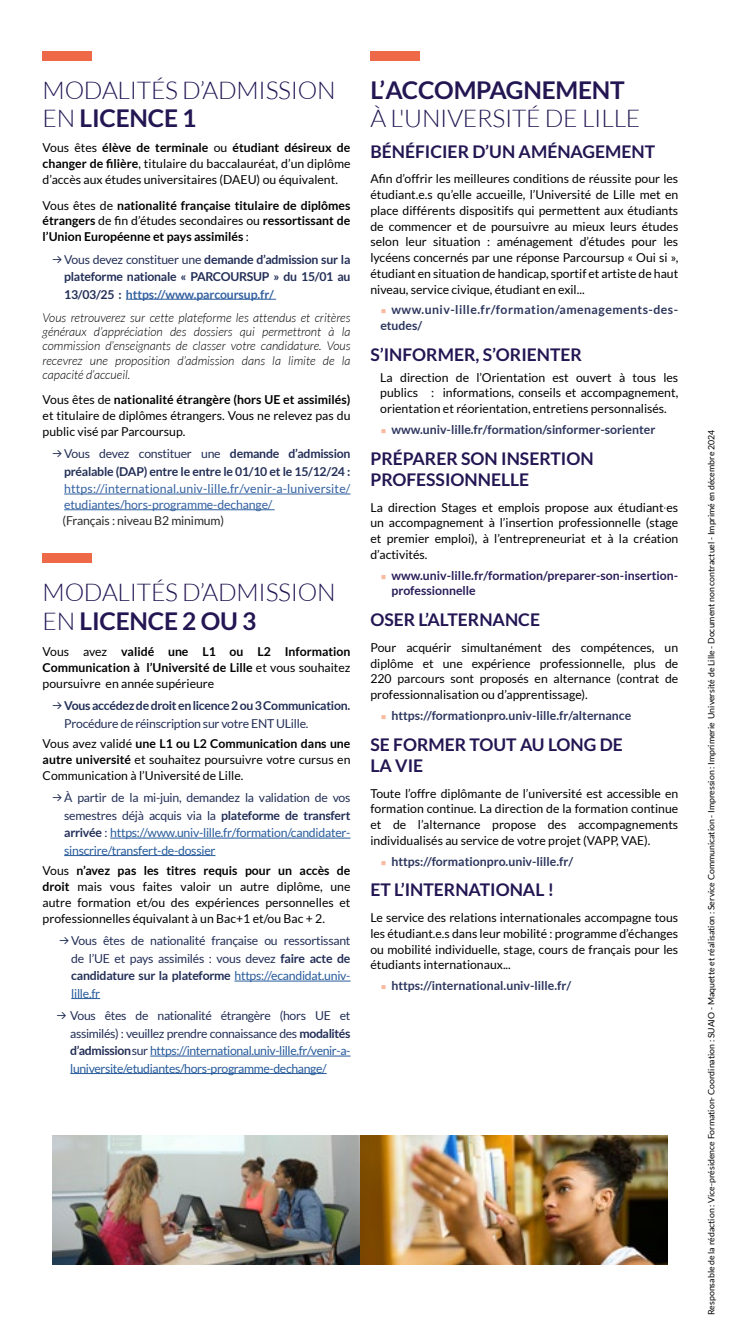
<style>
.page{position:relative;width:735px;height:1340px;background:#fff}
.page>*{position:absolute;margin:0;border:0;box-sizing:border-box;transform-origin:0 0}
.t1{font:300 24.5px/28px "Lato";letter-spacing:-.01em;color:#231653}
.t2{font:700 24.5px "Lato";letter-spacing:-.01em;color:#231653}
.t3{font:700 17.5px/21px "Lato";color:#231653}
.t4{font:12.25px/15.8px "Lato";color:#000;text-align:justify}
.t5{font:12.25px/17.5px "Lato";letter-spacing:-.03em;color:#275b9b;text-align:justify}
.t6{font:700 12.25px/17.5px "Lato";letter-spacing:-.02em;color:#232f57;text-align:justify}
.t7{font:700 12.25px/15.8px "Lato";color:#000;text-align:justify}
.t8{font:italic 300 12.25px/14px "Lato";color:#000;text-align:justify}
.t9{font:700 12.25px "Lato";color:#2c355d}
.t10{font:12.25px/17.5px "Lato";letter-spacing:-.02em;color:#232f57;text-align:justify}
.t11{font:12.25px/15.8px "Lato";letter-spacing:.015em;color:#3361a0}
.t12{font:700 12.25px/15.8px "Lato";color:#291c58}
.t13{font:700 12.25px/15.8px "Lato";letter-spacing:.04em;color:#2c355d}
.t14{font:12.25px "Lato";letter-spacing:-.01em;color:#282827}
.t15{font:8.75px "Lato";color:#000}
.s1{font-weight:700}
.s2{font-weight:400}
.s3{font-family:"Marianne";font-weight:400}
.s4{color:#3361a0}
.s5{font-family:"Marianne";color:#232f57}
.s6{color:#232f57}
.s7{font-weight:700;color:#232f57}
.s8{font-family:"Marianne"}
.s9{color:#275b9b}
.s10{font-family:"Rational Display";font-weight:300}
</style>
<div class="page">
<hr style="left:126px;top:299px;width:150px;height:1px;background:#3361a0">
<hr style="left:64px;top:493px;width:286px;height:1px;background:#3361a0">
<hr style="left:64px;top:509px;width:210px;height:1px;background:#3361a0">
<hr style="left:110px;top:837px;width:240px;height:1px;background:#275b9b">
<hr style="left:64px;top:855px;width:151px;height:1px;background:#275b9b">
<hr style="left:234px;top:980px;width:116px;height:1px;background:#275b9b">
<svg style="left:71px;top:998px;width:29px;height:1px"></svg>
<hr style="left:150px;top:1055px;width:200px;height:1px;background:#275b9b">
<hr style="left:70px;top:1073px;width:256px;height:1px;background:#275b9b">
<div style="left:43px;top:51px;width:49px;height:10px;background:#ed6947"></div>
<div style="left:43px;top:552px;width:49px;height:10px;background:#ed6947"></div>
<div style="left:370px;top:51px;width:50px;height:10px;background:#ed6947"></div>
<img style="left:52px;top:1135px;width:615px;height:128px">
<h1 class="t1" style="left:43px;top:76px;width:294px">MODALITÉS D’ADMISSION<br>EN <span class="s1">LICENCE 1</span></h1>
<p class="t4" style="left:43px;top:140px;width:309px">Vous êtes <span class="s1">élève de terminale</span> ou <span class="s1">étudiant désireux de changer de filière</span>, titulaire du baccalauréat, d’un diplôme d’accès aux études universitaires (DAEU) ou équivalent.</p>
<p class="t7" style="left:43px;top:197px;width:309px"><span class="s2">Vous êtes de</span> nationalité française titulaire de diplômes étrangers <span class="s2">de fin d’études secondaires ou</span> ressortissant de l’Union Européenne et pays assimilés <span class="s2">:</span></p>
<p class="t6" style="left:64px;top:250px;width:288px;text-indent:-12px"><span class="s3">→</span> <span class="s2">Vous devez constituer une</span> demande d’admission sur la plateforme nationale « PARCOURSUP » du 15/01 au 13/03/25 : <span class="s4">https://www.parcoursup.fr/</span></p>
<p class="t8" style="left:43px;top:311px;width:309px">Vous retrouverez sur cette plateforme les attendus et critères généraux d’appréciation des dossiers qui permettront à la commission d’enseignants de classer votre candidature. Vous recevrez une proposition d’admission dans la limite de la capacité d’accueil.</p>
<p class="t4" style="left:43px;top:392px;width:309px">Vous êtes de <span class="s1">nationalité étrangère (hors UE et assimilés) </span>et titulaire de diplômes étrangers. Vous ne relevez pas du public visé par Parcoursup.</p>
<p class="t6" style="left:52px;top:445px;width:299px;text-align:right"><span class="s3">→</span> <span class="s2">Vous devez constituer une</span> demande d’admission préalable (DAP) entre le entre le 01/10 et le 15/12/24 :</p>
<p class="t11" style="left:64px;top:481px;width:288px">https://international.univ-lille.fr/venir-a-luniversite/ etudiantes/hors-programme-dechange/</p>
<p class="t14" style="left:62px;top:513px;width:163px">(Français : niveau B2 minimum)</p>
<h1 class="t1" style="left:43px;top:577px;width:294px;line-height:29.8px">MODALITÉS D’ADMISSION<br>EN <span class="s1">LICENCE 2 OU 3</span></h1>
<p class="t7" style="left:43px;top:643px;width:309px"><span class="s2">Vous avez</span> validé une L1 ou L2 Information Communication à l’Université de Lille <span class="s2">et vous souhaitez poursuivre en année supérieure</span></p>
<p class="t6" style="left:64px;top:696px;width:287px;text-indent:-12px"><span class="s3">→</span> Vous accédez de droit en licence 2 ou 3 Communication.<br><span class="s2">Procédure de réinscription sur votre ENT ULille.</span></p>
<p class="t4" style="left:43px;top:735px;width:309px">Vous avez validé <span class="s1">une L1 ou L2 Communication dans une autre université</span> et souhaitez poursuivre votre cursus en Communication à l’Université de Lille.</p>
<p class="t5" style="left:64px;top:789px;width:288px;text-indent:-12px"><span class="s5">→</span> <span class="s6">À partir de la mi-juin, demandez la validation de vos semestres déjà acquis via la</span> <span class="s7">plateforme de transfert arrivée</span> <span class="s6">:</span> https://www.univ-lille.fr/formation/candidater&shy;sinscrire/transfert-de-dossier</p>
<p class="t4" style="left:43px;top:863px;width:309px">Vous <span class="s1">n’avez pas les titres requis pour un accès de droit</span> mais vous faites valoir un autre diplôme, une autre formation et/ou des expériences personnelles et professionnelles équivalant à un Bac+1 et/ou Bac + 2.</p>
<p class="t10" style="left:71px;top:932px;width:280px;text-indent:-12px"><span class="s8">→</span> Vous êtes de nationalité française ou ressortissant de l’UE et pays assimilés : vous devez <span class="s1">faire acte de candidature sur la plateforme</span> <span class="s9">https://ecandidat.univ&shy;lille.fr</span></p>
<p class="t5" style="left:70px;top:1007px;width:281px;text-indent:-13px"><span class="s5">→</span> <span class="s6">Vous êtes de nationalité étrangère (hors UE et assimilés) : veuillez prendre connaissance des</span> <span class="s7">modalités d’admission</span> <span class="s6">sur</span> https://international.univ-lille.fr/venir-a&shy;luniversite/etudiantes/hors-programme-dechange/</p>
<h1 class="t2" style="left:370px;top:76px;width:256px">L’ACCOMPAGNEMENT</h1>
<h1 class="t1" style="left:370px;top:104px;width:271px">À L'UNIVERSITÉ DE LILLE</h1>
<h2 class="t3" style="left:370px;top:140px;width:286px">BÉNÉFICIER D’UN AMÉNAGEMENT</h2>
<p class="t4" style="left:370px;top:171px;width:309px">Afin d’offrir les meilleures conditions de réussite pour les étudiant.e.s qu’elle accueille, l’Université de Lille met en place différents dispositifs qui permettent aux étudiants de commencer et de poursuivre au mieux leurs études selon leur situation : aménagement d’études pour les lycéens concernés par une réponse Parcoursup « Oui si », étudiant en situation de handicap, sportif et artiste de haut niveau, service civique, étudiant en exil...</p>
<p class="t13" style="left:380px;top:302px;width:299px;text-indent:11px">www.univ-lille.fr/formation/amenagements-des&shy;etudes/</p>
<h2 class="t3" style="left:370px;top:344px;width:213px">S’INFORMER, S’ORIENTER</h2>
<p class="t4" style="left:380px;top:369px;width:299px">La direction de l’Orientation est ouvert à tous les publics : informations, conseils et accompagnement, orientation et réorientation, entretiens personnalisés.</p>
<p class="t9" style="left:391px;top:422px;width:265px">www.univ-lille.fr/formation/sinformer-sorienter</p>
<h2 class="t3" style="left:370px;top:448px;width:224px">PRÉPARER SON INSERTION<br>PROFESSIONNELLE</h2>
<p class="t4" style="left:370px;top:499px;width:309px">La direction Stages et emplois propose aux étudiant<span class="s10">·</span>es un accompagnement à l’insertion professionnelle (stage et premier emploi), à l’entrepreneuriat et à la création d’activités.</p>
<p class="t12" style="left:391px;top:567px;width:288px">www.univ-lille.fr/formation/preparer-son-insertion&shy;professionnelle</p>
<h2 class="t3" style="left:370px;top:609px;width:171px">OSER L’ALTERNANCE</h2>
<p class="t4" style="left:370px;top:639px;width:309px">Pour acquérir simultanément des compétences, un diplôme et une expérience professionnelle, plus de 220 parcours sont proposés en alternance (contrat de professionnalisation ou d’apprentissage).</p>
<p class="t9" style="left:391px;top:708px;width:241px">https://formationpro.univ-lille.fr/alternance</p>
<h2 class="t3" style="left:370px;top:733px;width:254px">SE FORMER TOUT AU LONG DE<br>LA VIE</h2>
<p class="t4" style="left:370px;top:785px;width:309px">Toute l’offre diplômante de l’université est accessible en formation continue. La direction de la formation continue et de l’alternance propose des accompagnements individualisés au service de votre projet (VAPP, VAE).</p>
<p class="t9" style="left:391px;top:854px;width:183px">https://formationpro.univ-lille.fr/</p>
<h2 class="t3" style="left:370px;top:879px;width:185px">ET L’INTERNATIONAL !</h2>
<p class="t4" style="left:370px;top:909px;width:309px">Le service des relations internationales accompagne tous les étudiant.e.s dans leur mobilité : programme d’échanges ou mobilité individuelle, stage, cours de français pour les étudiants internationaux...</p>
<p class="t9" style="left:391px;top:978px;width:181px">https://international.univ-lille.fr/</p>
<p class="t15" style="left:706px;top:1315px;width:886px;rotate:-90deg">Responsable de la rédaction : Vice-présidence Formation- Coordination : SUAIO - Maquette et réalisation : Service Communication - Impression : Imprimerie Université de Lille - Document non contractuel - Imprimé en décembre 2024</p>
</div>
